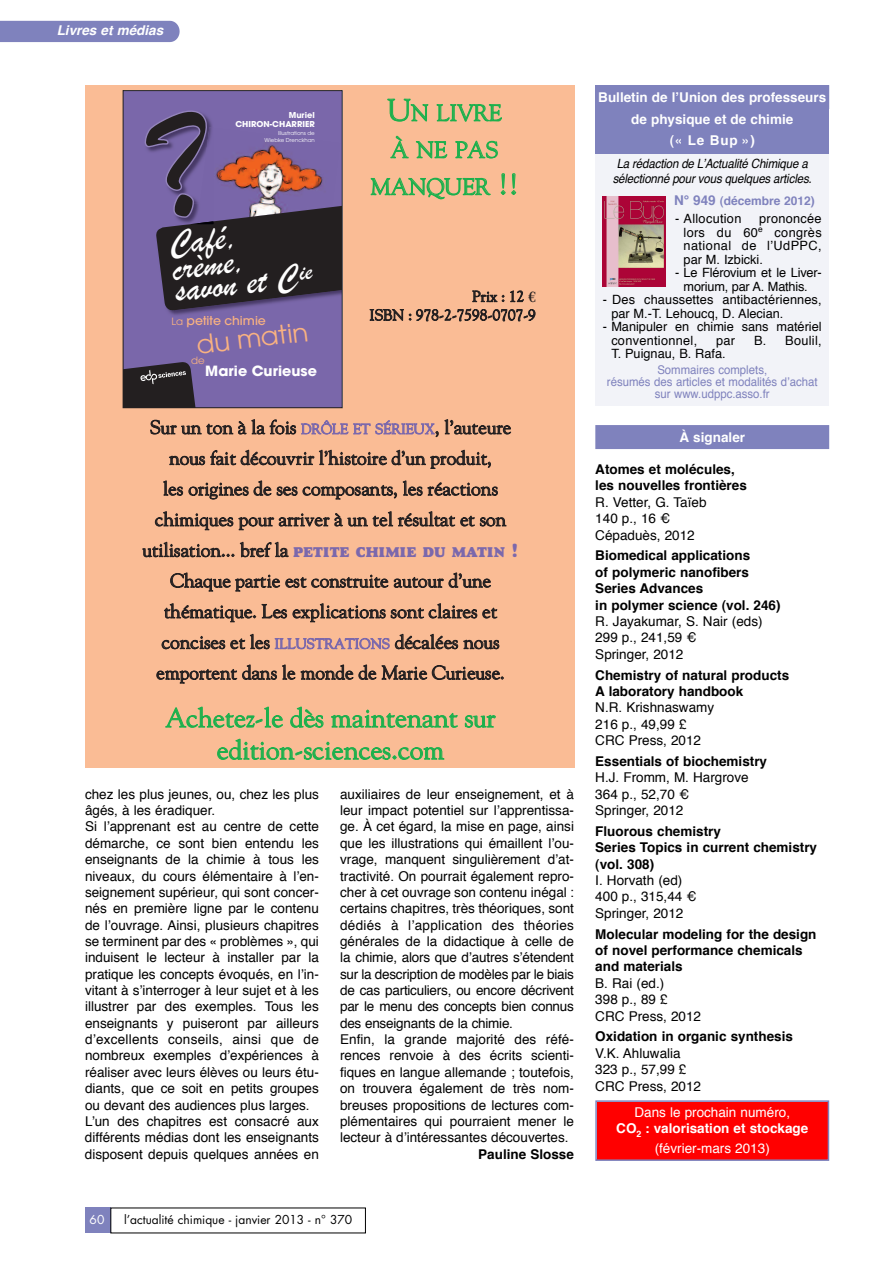
<style>
.page{position:relative;width:893px;height:1263px;background:#fff}
.page>*{position:absolute;margin:0;border:0;box-sizing:border-box;transform-origin:0 0}
.t1{font:35.25px/25.5px "Brush Script MT+XHWYEG";color:#fff}
.t2{font:26.85px/32.1px "Goudy+WDJPWF";color:#1cb04c;text-align:center}
.t3{font:25.5px "Avant Garde Book+MOYRJE";color:#f9b281}
.t4{font:22.95px/36.9px "Goudy+WDJPWF";letter-spacing:-.005em;color:#1cb04c;text-align:center}
.t5{font:19.2px/30.6px "Goudy+WDJPWF";color:#231f20;text-align:center}
.t6{font:15.3px/18.8px "Goudy+WDJPWF";color:#231f20;text-align:right}
.t7{font:14.1px "Avant Garde Bold+EWHQLF";color:#fff}
.t8{font:13.5px/16.4px "Helvetica";color:#000}
.t9{font:700 13.5px/16.4px "Helvetica";color:#000}
.t10{font:700 13.5px/21.3px "Helvetica";color:#fff;text-align:center}
.t11{font:13.5px "Helvetica";color:#fff}
.t12{font:italic 700 13.5px "Helvetica";color:#fff}
.t13{font:12.75px/13.5px "Helvetica";letter-spacing:.01em;color:#000}
.t14{font:italic 12.75px/15.3px "Helvetica";letter-spacing:-.01em;color:#000;text-align:center;scale:.9 1}
.t15{font:12.75px/13.5px "Helvetica";letter-spacing:-.015em;color:#000;text-align:center}
.t16{font:12.15px "Avant Garde Medium+CLEYAE";color:#f9b281}
.t17{font:12px/12px "Helvetica";color:#7f82bd;text-align:center;scale:.95 1}
.t18{font:12px "Futura";color:#000}
.t19{font:700 12px "Helvetica";color:#7f82bd}
.t20{font:12px "Futura";color:#fff}
.t21{font:9.9px "Avant Garde Book+MOYRJE";color:#f9b281}
.t22{font:8.1px/9.8px "Avant Garde Bold+EWHQLF";color:#fff;text-align:right}
.t23{font:5.4px/6.4px "Avant Garde Book+MOYRJE";color:#fff;text-align:right}
.s1{font-family:"Avant Garde Book+MOYRJE";font-size:9.9px}
.s2{font-size:30.6px}
.s3{font-family:"Adobe Caslon Pro Semibold+STZATB"}
.s4{font-size:14.4px;color:#7b68ac}
.s5{font-family:"Goudy Heavyface+UQZXKL";font-size:14.4px;color:#7b68ac}
.s6{font-family:"Goudy Heavyface+UQZXKL";color:#7b68ac}
.s7{font-size:13.5px}
.s8{font-weight:400}
</style>
<div class="page">
<div style="left:86px;top:85px;width:488px;height:682px;background:#fabc95"></div>
<div style="left:124px;top:91px;width:218px;height:316px;background:#7a67aa"></div>
<img style="left:168px;top:311px;width:6px;height:4px">
<svg style="left:145px;top:110px;width:196px;height:201px"></svg>
<svg style="left:125px;top:362px;width:71px;height:44px;background:#352f38"></svg>
<div style="left:123px;top:90px;width:220px;height:318px;border:1px solid #231f20"></div>
<div style="left:0;top:21px;width:180px;height:21px;background:#7f82bd"></div>
<div style="left:85px;top:1208px;width:26px;height:25px;background:#7f82bd"></div>
<div style="left:595px;top:150px;width:234px;height:256px;background:#f2f3f8"></div>
<img style="left:602px;top:196px;width:64px;height:91px">
<div style="left:595px;top:85px;width:234px;height:69px;background:#7f82bd"></div>
<div style="left:595px;top:425px;width:234px;height:24px;background:#7f82bd"></div>
<div style="left:597px;top:1102px;width:231px;height:57px;background:#f00"></div>
<div style="left:595px;top:1100px;width:234px;height:61px;border:2px solid #7f82bd"></div>
<p class="t12" style="left:57px;top:25px;width:108px">Livres et médias</p>
<p class="t22" style="left:235px;top:111px;width:81px">Muriel<br>CHIRON-CHARRIER</p>
<p class="t23" style="left:264px;top:130px;width:52px">Illustrations de<br>Wiebke Drenckhan</p>
<h1 class="t1" style="left:168px;top:232px;width:75px;rotate:-7deg">Café, crème,</h1>
<h1 class="t1" style="left:173px;top:279px;width:140px;rotate:-7deg">savon et C<sup>ie</sup></h1>
<p class="t16" style="left:172px;top:316px;width:96px"><span class="s1">La</span> petite chimie</p>
<p class="t7" style="left:205px;top:366px;width:113px">Marie Curieuse</p>
<h3 class="t3" style="left:195px;top:336px;width:114px;rotate:-7deg">du matin</h3>
<p class="t21" style="left:191px;top:357px;width:15px">de</p>
<h3 class="t4" style="left:370px;top:94px;width:150px"><span class="s2">U</span>N LIVRE<br>À NE PAS<br>MANQUER <span class="s2">!!</span></h3>
<p class="t6" style="left:369px;top:287px;width:168px">Prix : 12 <span class="s3">€<br></span>ISBN : 978-2-7598-0707-9</p>
<p class="t5" style="left:142px;top:412px;width:378px">Sur un ton à la fois <span class="s4">DRÔLE ET SÉRIEUX</span>, l’auteure nous fait découvrir l’histoire d’un produit,<br>les origines de ses composants, les réactions chimiques pour arriver à un tel résultat et son utilisation... bref la <span class="s5">PETITE CHIMIE DU MATIN</span> <span class="s6">!<br></span>Chaque partie est construite autour d’une thématique. Les explications sont claires et concises et les <span class="s4">ILLUSTRATIONS</span> décalées nous emportent dans le monde de Marie Curieuse.</p>
<h2 class="t2" style="left:165px;top:702px;width:331px">Achetez-le dès maintenant sur edition-sciences.com</h2>
<p class="t8" style="left:85px;top:787px;width:235px">chez les plus jeunes, ou, chez les plus âgés, à les éradiquer.<br>Si l’apprenant est au centre de cette démarche, ce sont bien entendu les enseignants de la chimie à tous les niveaux, du cours élémentaire à l’en&shy;seignement supérieur, qui sont concer&shy;nés en première ligne par le contenu de l’ouvrage. Ainsi, plusieurs chapitres se terminent par des « problèmes », qui induisent le lecteur à installer par la pratique les concepts évoqués, en l’in&shy;vitant à s’interroger à leur sujet et à les illustrer par des exemples. Tous les enseignants y puiseront par ailleurs d’excellents conseils, ainsi que de nombreux exemples d’expériences à réaliser avec leurs élèves ou leurs étu&shy;diants, que ce soit en petits groupes ou devant des audiences plus larges.<br>L’un des chapitres est consacré aux différents médias dont les enseignants disposent depuis quelques années en</p>
<p class="t8" style="left:340px;top:787px;width:235px">auxiliaires de leur enseignement, et à leur impact potentiel sur l’apprentissa&shy;ge. À cet égard, la mise en page, ainsi que les illustrations qui émaillent l’ou&shy;vrage, manquent singulièrement d’at&shy;tractivité. On pourrait également repro&shy;cher à cet ouvrage son contenu inégal : certains chapitres, très théoriques, sont dédiés à l’application des théories générales de la didactique à celle de la chimie, alors que d’autres s’étendent sur la description de modèles par le biais de cas particuliers, ou encore décrivent par le menu des concepts bien connus des enseignants de la chimie.<br>Enfin, la grande majorité des réfé&shy;rences renvoie à des écrits scienti&shy;fiques en langue allemande ; toutefois, on trouvera également de très nom&shy;breuses propositions de lectures com&shy;plémentaires qui pourraient mener le lecteur à d’intéressantes découvertes.</p>
<p class="t9" style="left:478px;top:1147px;width:97px">Pauline Slosse</p>
<p class="t20" style="left:90px;top:1214px;width:16px">60</p>
<p class="t18" style="left:124px;top:1214px;width:230px">l’actualité chimique - janvier 2013 - n° 370</p>
<p class="t10" style="left:598px;top:88px;width:229px">Bulletin de l’Union des professeurs de physique et de chimie<br>(« Le Bup »)</p>
<p class="t14" style="left:613px;top:157px;width:223px">La rédaction de L’Actualité Chimique a sélectionné pour vous quelques articles.</p>
<p class="t19" style="left:674px;top:196px;width:142px"><span class="s7">N° 949</span> (décembre 2012)</p>
<p class="t13" style="left:675px;top:213px;width:68px">- Allocution</p>
<p class="t13" style="left:684px;top:213px;width:140px;text-align:justify;text-indent:76px">prononcée lors du 60<sup>e</sup> congrès national de l’UdPPC, par M. Izbicki.</p>
<p class="t15" style="left:675px;top:267px;width:148px">- Le Flérovium et le Liver&shy;morium, par A. Mathis.</p>
<p class="t13" style="left:611px;top:294px;width:212px;text-indent:-9px">- Des chaussettes antibactériennes, par M.-T. Lehoucq, D. Alecian.</p>
<p class="t13" style="left:611px;top:321px;width:212px;text-indent:-9px">- Manipuler en chimie sans matériel conventionnel,</p>
<p class="t13" style="left:716px;top:334px;width:20px">par</p>
<p class="t13" style="left:754px;top:334px;width:69px">B. Boulil,</p>
<p class="t13" style="left:611px;top:348px;width:116px">T. Puignau, B. Rafa.</p>
<p class="t17" style="left:607px;top:365px;width:223px">Sommaires complets,<br>résumés des articles et modalités d’achat sur www.udppc.asso.fr</p>
<p class="t10" style="left:679px;top:428px;width:67px">à signaler</p>
<p class="t9" style="left:595px;top:462px;width:153px">Atomes et molécules, les nouvelles frontières</p>
<p class="t8" style="left:595px;top:495px;width:113px">R. Vetter, G. Taïeb<br>140 p., 16 €<br>Cépaduès, 2012</p>
<p class="t9" style="left:595px;top:548px;width:187px">Biomedical applications<br>of polymeric nanofibers<br>Series Advances<br>in polymer science (vol. 246)</p>
<p class="t8" style="left:595px;top:614px;width:169px">R. Jayakumar, S. Nair (eds)<br>299 p., 241,59 €<br>Springer, 2012</p>
<p class="t9" style="left:595px;top:668px;width:195px">Chemistry of natural products<br>A laboratory handbook</p>
<p class="t8" style="left:595px;top:700px;width:120px">N.R. Krishnaswamy<br>216 p., 49,99 £<br>CRC Press, 2012</p>
<p class="t9" style="left:595px;top:754px;width:173px">Essentials of biochemistry</p>
<p class="t8" style="left:595px;top:770px;width:155px">H.J. Fromm, M. Hargrove<br>364 p., 52,70 €<br>Springer, 2012</p>
<p class="t9" style="left:595px;top:824px;width:223px">Fluorous chemistry<br>Series Topics in current chemistry (vol. 308)</p>
<p class="t8" style="left:595px;top:873px;width:103px">I. Horvath (ed)<br>400 p., 315,44 €<br>Springer, 2012</p>
<p class="t9" style="left:595px;top:927px;width:223px">Molecular modeling for the design of novel performance chemicals and materials</p>
<p class="t8" style="left:595px;top:976px;width:107px">B. Rai (ed.)<br>398 p., 89 £<br>CRC Press, 2012</p>
<p class="t9" style="left:595px;top:1029px;width:199px">Oxidation in organic synthesis</p>
<p class="t8" style="left:595px;top:1046px;width:107px">V.K. Ahluwalia<br>323 p., 57,99 £<br>CRC Press, 2012</p>
<p class="t10" style="left:616px;top:1105px;width:194px;line-height:16.2px"><span class="s8">Dans le prochain numéro,<br></span>CO<sub>2</sub> : valorisation et stockage</p>
<p class="t11" style="left:655px;top:1142px;width:117px">(février-mars 2013)</p>
</div>
